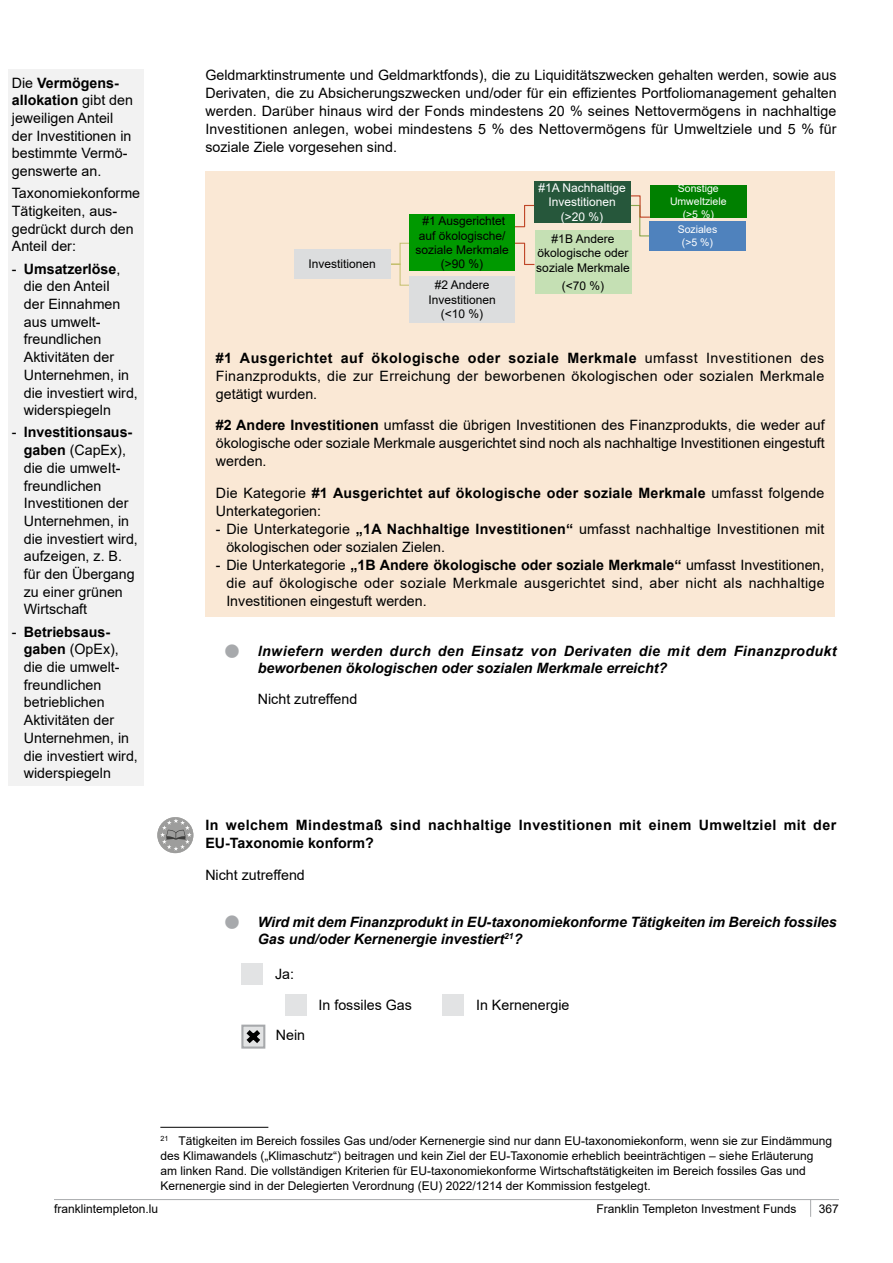
<style>
.page{position:relative;width:893px;height:1263px;background:#fff}
.page>*{position:absolute;margin:0;border:0;box-sizing:border-box;transform-origin:0 0}
.t1{font:14.25px/17.7px "Arial";color:#000}
.t2{font:700 14.25px/18px "Arial";letter-spacing:.03em;color:#000}
.t3{font:italic 700 14.25px/17.1px "Arial";letter-spacing:.025em;color:#000}
.t4{font:italic 700 14.25px/17.1px "Arial";color:#000}
.t5{font:12px/14.4px "Arial";color:#000;text-align:center}
.t6{font:12px/14.4px "Arial";color:#fff;text-align:center}
.t7{font:10.5px/12.6px "Arial";color:#fff;text-align:center}
.s1{font-weight:700}
.s2{font-weight:400}
.s3{color:#a7a9ac}
</style>
<div class="page">
<hr style="left:54px;top:1199px;width:785px;height:1px;background:#a7a9ac">
<svg style="left:810px;top:1200px;width:1px;height:17px"></svg>
<div style="left:205px;top:171px;width:630px;height:445px;background:#fae8d5"></div>
<svg style="left:515px;top:195px;width:136px;height:71px"></svg>
<svg style="left:390px;top:242px;width:19px;height:44px"></svg>
<div style="left:294px;top:249px;width:96px;height:30px;background:#dcddde"></div>
<div style="left:409px;top:214px;width:106px;height:57px;background:#090"></div>
<div style="left:534px;top:181px;width:96px;height:41px;background:#26573b"></div>
<div style="left:650px;top:185px;width:96px;height:32px;background:#008000"></div>
<div style="left:649px;top:221px;width:97px;height:30px;background:#4f82bd"></div>
<div style="left:535px;top:231px;width:96px;height:63px;background:#c5e0b4"></div>
<div style="left:409px;top:276px;width:106px;height:46px;background:#dcddde"></div>
<div style="left:241px;top:963px;width:22px;height:22px;background:#e2e3e4"></div>
<div style="left:285px;top:994px;width:22px;height:22px;background:#e2e3e4"></div>
<div style="left:442px;top:994px;width:22px;height:22px;background:#e2e3e4"></div>
<svg style="left:244px;top:1027px;width:18px;height:18px"></svg>
<div style="left:241px;top:1024px;width:24px;height:24px;border:2px solid #a7a9ac"></div>
<hr style="left:160px;top:1127px;width:108px;height:1px;background:#000">
<div style="left:9px;top:70px;width:135px;height:716px;background:#f2f2f2"></div>
<svg style="left:157px;top:817px;width:36px;height:36px"></svg>
<p class="t1" style="left:12px;top:74px;width:123px">Die <span class="s1">Vermögens&shy;allokation</span> gibt den jeweiligen Anteil der Investitionen in bestimmte Vermö&shy;genswerte an.</p>
<p class="t1" style="left:12px;top:184px;width:130px">Taxonomiekonforme<br>Tätigkeiten, aus&shy;gedrückt durch den<br>Anteil der:</p>
<p class="t1" style="left:24px;top:260px;width:116px;text-indent:-12px">- <span class="s1">Umsatzerlöse</span>, die den AnteiI<br>der Einnahmen aus umwelt&shy;freundlichen<br>Aktivitäten der<br>Unternehmen, in die investiert wird, widerspiegeln</p>
<p class="t1" style="left:24px;top:423px;width:116px;text-indent:-12px">- <span class="s1">lnvestitionsaus&shy;gaben</span> (CapEx), die die umweIt&shy;freundlichen<br>Investitionen der<br>Unternehmen, in die investiert wird, aufzeigen, z. B. für den Übergang zu einer grünen<br>Wirtschaft</p>
<p class="t1" style="left:24px;top:623px;width:116px;text-indent:-12px">- <span class="s1">Betriebsaus&shy;gaben</span> (OpEx), die die umwelt&shy;freundlichen betrieblichen<br>Aktivitäten der<br>Unternehmen, in die investiert wird, widerspiegeln</p>
<p class="t1" style="left:205px;top:66px;width:633px;text-align:justify">Geldmarktinstrumente und Geldmarktfonds), die zu Liquiditätszwecken gehalten werden, sowie aus Derivaten, die zu Absicherungszwecken und/oder für ein effizientes Portfoliomanagement gehalten werden. Darüber hinaus wird der Fonds mindestens 20 % seines Nettovermögens in nachhaltige Investitionen anlegen, wobei mindestens 5 % des Nettovermögens für Umweltziele und 5 % für soziale Ziele vorgesehen sind.</p>
<p class="t5" style="left:308px;top:257px;width:69px">Investitionen</p>
<p class="t5" style="left:415px;top:214px;width:95px">#1 Ausgerichtet auf ökologische/ soziale Merkmale (&gt;90 %)</p>
<p class="t6" style="left:538px;top:180px;width:89px">#1A Nachhaltige<br>Investitionen (&gt;20 %)</p>
<p class="t7" style="left:670px;top:182px;width:58px">Sonstige<br>Umweltziele (&gt;5 %)</p>
<p class="t7" style="left:678px;top:223px;width:41px">Soziales</p>
<p class="t5" style="left:552px;top:231px;width:64px">#1B Andere</p>
<p class="t7" style="left:682px;top:236px;width:33px">(&gt;5 %)</p>
<p class="t5" style="left:536px;top:246px;width:95px;text-align:left">ökologische oder soziale Merkmale</p>
<p class="t5" style="left:435px;top:278px;width:56px">#2 Andere</p>
<p class="t5" style="left:562px;top:279px;width:44px">(&lt;70 %)</p>
<p class="t5" style="left:428px;top:292px;width:69px">Investitionen (&lt;10 %)</p>
<p class="t1" style="left:216px;top:349px;width:610px;text-align:justify"><span class="s1">#1 Ausgerichtet auf ökologische oder soziale Merkmale</span> umfasst Investitionen des Finanzprodukts, die zur Erreichung der beworbenen ökologischen oder sozialen Merkmale getätigt wurden.</p>
<p class="t1" style="left:216px;top:416px;width:610px;text-align:justify"><span class="s1">#2 Andere Investitionen</span> umfasst die übrigen Investitionen des Finanzprodukts, die weder auf ökologische oder soziale Merkmale ausgerichtet sind noch als nachhaltige Investitionen eingestuft werden.</p>
<p class="t2" style="left:216px;top:484px;width:610px"><span class="s2">Die Kategorie</span> #1 Ausgerichtet auf ökologische oder soziale Merkmale <span class="s2">umfasst folgende<br>Unterkategorien:</span></p>
<p class="t1" style="left:226px;top:520px;width:600px;text-indent:-10px">- Die Unterkategorie <span class="s1">„1A Nachhaltige Investitionen“</span> umfasst nachhaltige Investitionen mit ökologischen oder sozialen Zielen.</p>
<p class="t1" style="left:226px;top:556px;width:600px;text-align:justify;text-indent:-11px">- Die Unterkategorie <span class="s1">„1B Andere ökologische oder soziale Merkmale“</span> umfasst Investitionen, die auf ökologische oder soziale Merkmale ausgerichtet sind, aber nicht als nachhaltige Investitionen eingestuft werden.</p>
<p class="t3" style="left:258px;top:643px;width:580px;text-indent:-35px"><span class="s3">•</span> lnwiefern werden durch den Einsatz von Derivaten die mit dem Finanzprodukt beworbenen ökologischen oder sozialen Merkmale erreicht?</p>
<p class="t1" style="left:258px;top:690px;width:101px">Nicht zutreffend</p>
<p class="t2" style="left:205px;top:817px;width:632px">In welchem Mindestmaß sind nachhaltige Investitionen mit einem Umweltziel mit der<br>EU-Taxonomie konform?</p>
<p class="t1" style="left:205px;top:866px;width:101px">Nicht zutreffend</p>
<p class="t4" style="left:258px;top:914px;width:580px;text-indent:-35px"><span class="s3">•</span> Wird mit dem Finanzprodukt in EU-taxonomiekonforme Tätigkeiten im Bereich fossiles<br>Gas und/oder Kernenergie investiert<sup>21</sup>?</p>
<p class="t1" style="left:275px;top:965px;width:21px">Ja:</p>
<p class="t1" style="left:319px;top:996px;width:95px">In fossiles Gas</p>
<p class="t1" style="left:476px;top:996px;width:95px">In Kernenergie</p>
<p class="t1" style="left:276px;top:1026px;width:31px">Nein</p>
<p class="t5" style="left:160px;top:1133px;width:673px;line-height:15px;text-align:left"><sup>21</sup> Tätigkeiten im Bereich fossiles Gas und/oder Kernenergie sind nur dann EU-taxonomiekonform, wenn sie zur Eindämmung des Klimawandels („Klimaschutz“) beitragen und kein Ziel der EU-Taxonomie erheblich beeinträchtigen – siehe Erläuterung am linken Rand. Die vollständigen Kriterien für EU-taxonomiekonforme Wirtschaftstätigkeiten im Bereich fossiles Gas und Kernenergie sind in der Delegierten Verordnung (EU) 2022/1214 der Kommission festgelegt.</p>
<p class="t5" style="left:54px;top:1201px;width:106px">franklintempleton.lu</p>
<p class="t5" style="left:597px;top:1201px;width:201px">Franklin Templeton Investment Funds</p>
<p class="t5" style="left:819px;top:1201px;width:22px">367</p>
</div>
